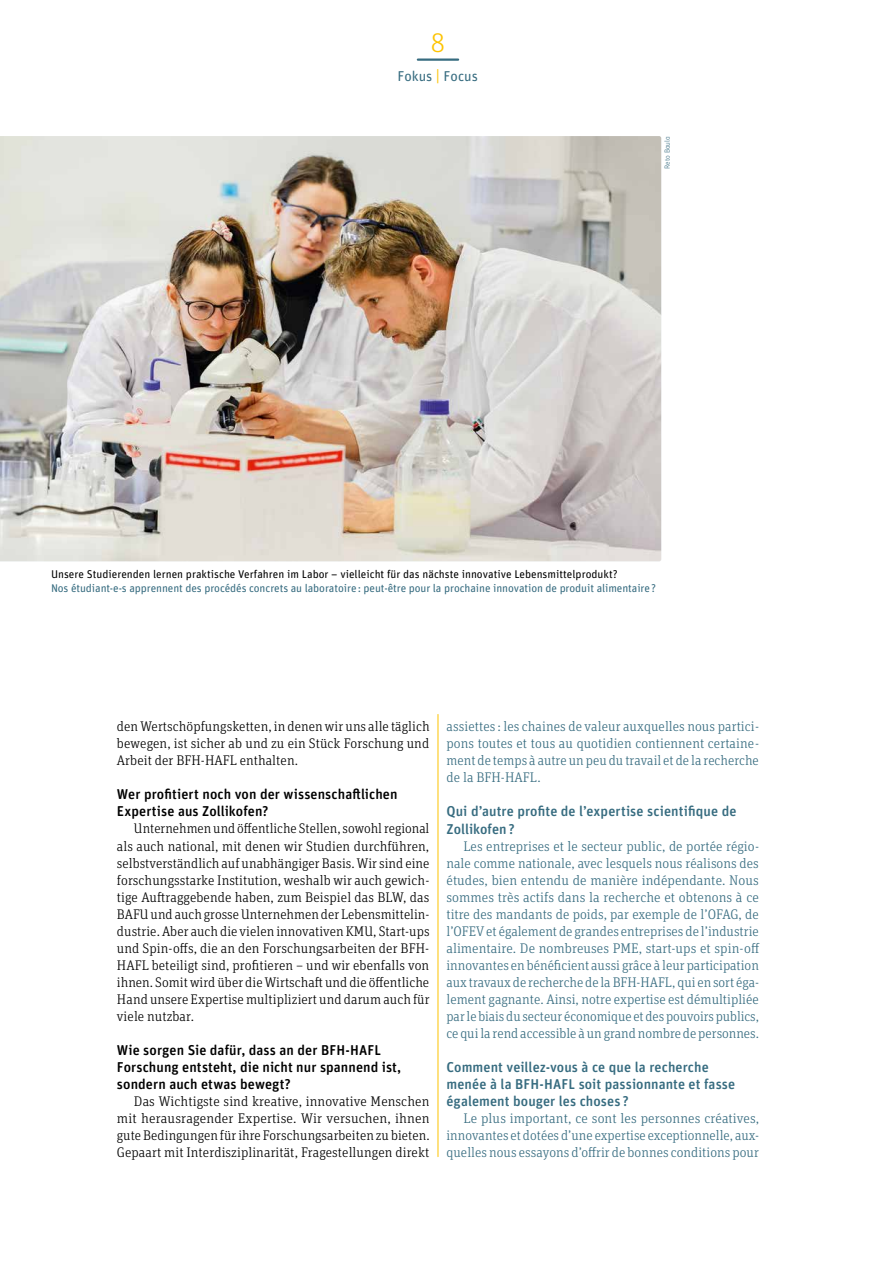
<style>
.page{position:relative;width:893px;height:1263px;background:#fff}
.page>*{position:absolute;margin:0;border:0;box-sizing:border-box;transform-origin:0 0}
.t1{font:300 27px "Unit Rounded Pro";color:#fdc300}
.t2{font:500 14.25px/17px "Unit Rounded Pro";letter-spacing:.005em;color:#000}
.t3{font:500 14.25px/17px "Unit Rounded Pro";letter-spacing:.005em;color:#376c80}
.t4{font:14.25px "Unit Rounded Pro";color:#376c80}
.t5{font:300 13.95px/17px "Unit Slab Pro";letter-spacing:.005em;color:#376c80;text-align:justify}
.t6{font:300 13.95px/17px "Unit Slab Pro";letter-spacing:.005em;color:#000;text-align:justify}
.t7{font:11.25px "Unit Rounded Pro";letter-spacing:-.01em;color:#376c80}
.t8{font:11.25px "Unit Rounded Pro";color:#000}
.t9{font:300 7.5px "Unit Rounded Pro";color:#376c80}
.s1{font-size:15.75px;color:#fdc300}
</style>
<div class="page">
<hr style="left:418px;top:58px;width:40px;height:3px;background:#376c80">
<hr style="left:438px;top:714px;width:1px;height:443px;background:#fdc300">
<img style="left:0;top:136px;width:661px;height:425px">
<h1 class="t1" style="left:431px;top:26px;width:16px">8</h1>
<p class="t4" style="left:397px;top:66px;width:82px">Fokus <span class="s1">|</span> Focus</p>
<p class="t9" style="left:662px;top:169px;width:34px;rotate:-90deg">Reto Baula</p>
<p class="t8" style="left:51px;top:567px;width:568px">Unsere Studierenden lernen praktische Verfahren im Labor – vielleicht für das nächste innovative Lebensmittelprodukt?</p>
<p class="t7" style="left:51px;top:580px;width:607px">Nos étudiant-e-s apprennent des procédés concrets au laboratoire: peut-être pour la prochaine innovation de produit alimentaire?</p>
<p class="t6" style="left:117px;top:718px;width:314px">den Wertschöpfungsketten, in denen wir uns alle täglich bewegen, ist sicher ab und zu ein Stück Forschung und Arbeit der BFH-HAFL enthalten.</p>
<p class="t2" style="left:117px;top:785px;width:282px">Wer profitiert noch von der wissenschaftlichen<br>Expertise aus Zollikofen?</p>
<p class="t6" style="left:117px;top:820px;width:314px;text-indent:17px">Unternehmen und öffentliche Stellen, sowohl regional als auch national, mit denen wir Studien durchführen, selbstverständlich auf unabhängiger Basis. Wir sind eine forschungsstarke Institution, weshalb wir auch gewich&shy;tige Auftraggebende haben, zum Beispiel das BLW, das BAFU und auch grosse Unternehmen der Lebensmittelin&shy;dustrie. Aber auch die vielen innovativen KMU, Start-ups und Spin-offs, die an den Forschungsarbeiten der BFH-HAFL beteiligt sind, profitieren – und wir ebenfalls von ihnen. Somit wird über die Wirtschaft und die öffentliche Hand unsere Expertise multipliziert und darum auch für viele nutzbar.</p>
<p class="t2" style="left:117px;top:1040px;width:286px">Wie sorgen Sie dafür, dass an der BFH-HAFL<br>Forschung entsteht, die nicht nur spannend ist, sondern auch etwas bewegt?</p>
<p class="t6" style="left:117px;top:1092px;width:314px;text-indent:17px">Das Wichtigste sind kreative, innovative Menschen mit herausragender Expertise. Wir versuchen, ihnen gute Bedingungen für ihre Forschungsarbeiten zu bieten.<br>Gepaart mit Interdisziplinarität, Fragestellungen direkt</p>
<p class="t5" style="left:446px;top:718px;width:314px">assiettes : les chaines de valeur auxquelles nous partici&shy;pons toutes et tous au quotidien contiennent certaine&shy;ment de temps à autre un peu du travail et de la recherche de la BFH-HAFL.</p>
<p class="t3" style="left:446px;top:802px;width:291px">Qui d’autre profite de l’expertise scientifique de<br>Zollikofen?</p>
<p class="t5" style="left:446px;top:837px;width:315px;text-indent:17px">Les entreprises et le secteur public, de portée régio&shy;nale comme nationale, avec lesquels nous réalisons des études, bien entendu de manière indépendante. Nous sommes très actifs dans la recherche et obtenons à ce titre des mandants de poids, par exemple de l’OFAG, de l’OFEV et également de grandes entreprises de l’industrie alimentaire. De nombreuses PME, start-ups et spin-off innovantes en bénéficient aussi grâce à leur participation aux travaux de recherche de la BFH-HAFL, qui en sort éga&shy;lement gagnante. Ainsi, notre expertise est démultipliée par le biais du secteur économique et des pouvoirs publics, ce qui la rend accessible à un grand nombre de personnes.</p>
<p class="t3" style="left:446px;top:1057px;width:290px">Comment veillez-vous à ce que la recherche menée à la BFH-HAFL soit passionnante et fasse également bouger les choses ?</p>
<p class="t5" style="left:446px;top:1109px;width:314px;text-indent:17px">Le plus important, ce sont les personnes créatives, innovantes et dotées d’une expertise exceptionnelle, aux&shy;quelles nous essayons d’offrir de bonnes conditions pour</p>
</div>
